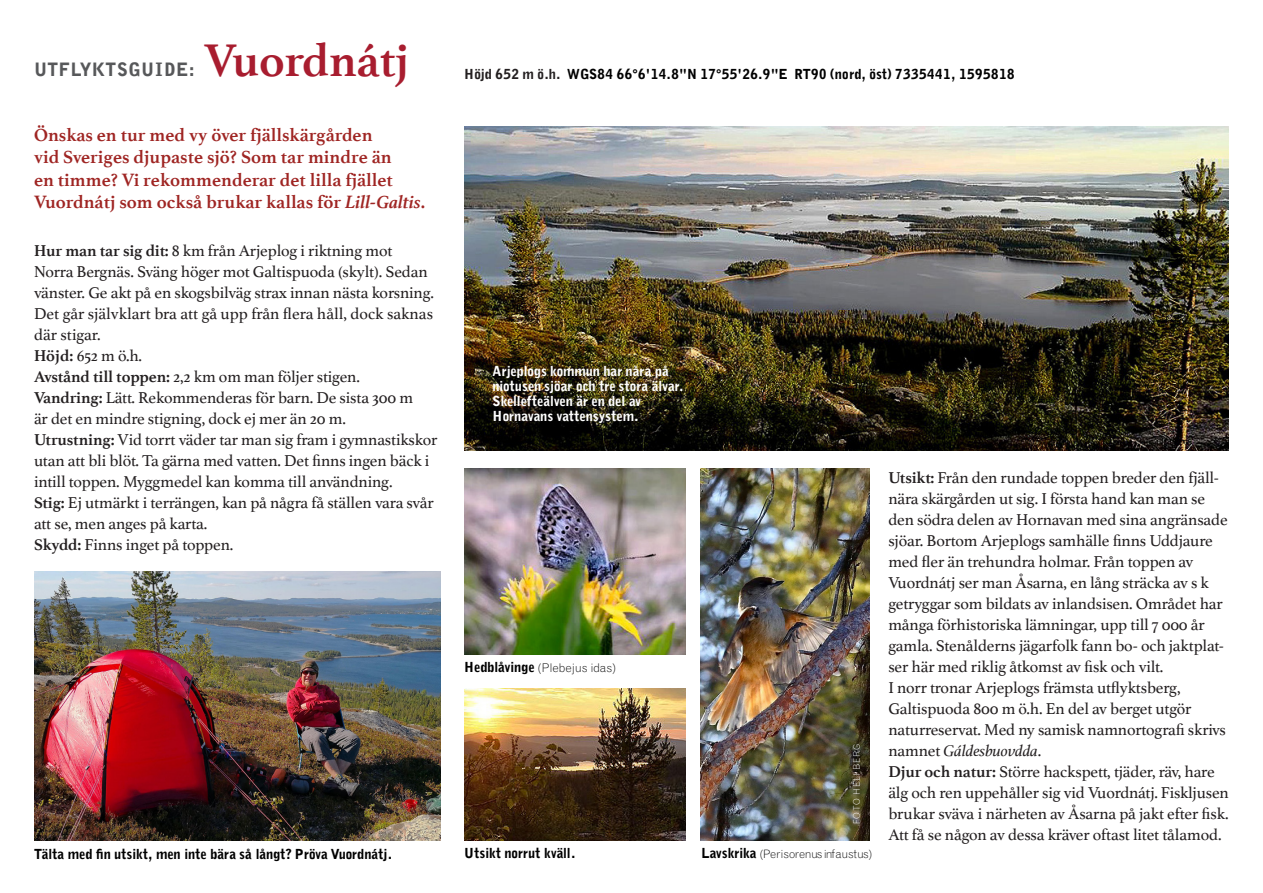
<style>
.page{position:relative;width:1263px;height:893px;background:#fff}
.page>*{position:absolute;margin:0;border:0;box-sizing:border-box;transform-origin:0 0}
.t1{font:700 48px "Athelas";letter-spacing:-.01em;color:#a81d2f}
.INGRESS{font:700 18.75px/22.5px "Athelas";color:#9f2523}
.t2{font:900 18px "Grotesque MT Std";letter-spacing:.025em;color:#57585a}
.LITEN_Bildtext{font:16.5px/21px "Athelas";letter-spacing:-.01em;color:#231f20}
.Brödtext_utflyktsgui{font:16.5px/21px "Athelas";letter-spacing:-.01em;color:#231f20}
.LITEN_Bildtext-2{font:900 13.5px/15px "Grotesque MT Std";letter-spacing:-.015em;color:#fff}
.Bildtexter{font:900 13.5px "Grotesque MT Std";letter-spacing:-.015em;color:#000}
.Brödtext_utflyktsgui-2{font:900 13.5px "Grotesque MT Std";color:#000}
.Bildtexter-2{font:300 12px "Grotesque MT Std";letter-spacing:-.02em;color:#000}
.LITEN_Bildtext-3{font:300 11.55px "Grotesque MT Std";letter-spacing:-.025em;color:#000}
.LITEN_Bildtext-4{font:300 9px "Grotesque MT Std";letter-spacing:.075em;color:#fff}
.s1{font-style:italic}
.s2{font-weight:700}
.s3{color:#231f20}
.s4{font-weight:900;font-size:13.5px}
</style>
<div class="page">
<img style="left:464px;top:688px;width:222px;height:152px">
<img style="left:464px;top:126px;width:764px;height:325px">
<img style="left:464px;top:468px;width:222px;height:187px">
<img style="left:700px;top:468px;width:170px;height:372px">
<img style="left:34px;top:571px;width:406px;height:270px">
<p class="t1" style="left:204px;top:22px;width:207px">Vuordnátj</p>
<p class="INGRESS" style="left:34px;top:123px;width:393px">Önskas en tur med vy över fjällskärgården<br>vid Sveriges djupaste sjö? Som tar mindre än<br>en timme? Vi rekommenderar det lilla fjället Vuordnátj som också brukar kallas för <span class="s1">Lill-Galtis</span>.</p>
<p class="t2" style="left:34px;top:59px;width:162px">UTFLYKTSGUIDE:</p>
<p class="Brödtext_utflyktsgui" style="left:34px;top:239px;width:402px"><span class="s2">Hur man tar sig dit:</span> 8 km från Arjeplog i riktning mot Norra Bergnäs. Sväng höger mot Galtispuoda (skylt). Sedan vänster. Ge akt på en skogsbilväg strax innan nästa korsning.<br>Det går självklart bra att gå upp från flera håll, dock saknas där stigar.</p>
<p class="Brödtext_utflyktsgui" style="left:34px;top:344px;width:110px"><span class="s2">Höjd:</span> 652 m ö.h.</p>
<p class="Brödtext_utflyktsgui" style="left:34px;top:365px;width:327px"><span class="s2">Avstånd till toppen:</span> 2,2 km om man följer stigen.</p>
<p class="Brödtext_utflyktsgui" style="left:34px;top:386px;width:381px"><span class="s2">Vandring:</span> Lätt. Rekommenderas för barn. De sista 300 m är det en mindre stigning, dock ej mer än 20 m.</p>
<p class="Brödtext_utflyktsgui" style="left:34px;top:428px;width:405px"><span class="s2">Utrustning:</span> Vid torrt väder tar man sig fram i gymnastikskor</p>
<p class="Brödtext_utflyktsgui" style="left:34px;top:449px;width:397px">utan att bli blöt. Ta gärna med vatten. Det finns ingen bäck i intill toppen. Myggmedel kan komma till användning.</p>
<p class="Brödtext_utflyktsgui" style="left:34px;top:491px;width:401px"><span class="s2">Stig:</span> Ej utmärkt i terrängen, kan på några få ställen vara svår att se, men anges på karta.</p>
<p class="Brödtext_utflyktsgui" style="left:34px;top:533px;width:201px"><span class="s2">Skydd:</span> Finns inget på toppen.</p>
<p class="Brödtext_utflyktsgui-2" style="left:464px;top:66px;width:552px"><span class="s3">Höjd 652 m ö.h.</span> WGS84 66°6'14.8"N 17°55'26.9"E RT90 (nord, öst) 7335441, 1595818</p>
<p class="LITEN_Bildtext-2" style="left:492px;top:364px;width:192px">Arjeplogs kommun har nåra på niotusen sjöar och tre stora älvar.</p>
<p class="LITEN_Bildtext-2" style="left:492px;top:394px;width:150px">Skellefteälven är en del av<br>Hornavans vattensystem.</p>
<p class="Bildtexter-2" style="left:464px;top:660px;width:153px"><span class="s4">Hedblåvinge</span> (Plebejus idas)</p>
<p class="LITEN_Bildtext-4" style="left:851px;top:824px;width:82px;rotate:-90deg">FOTO HELI BERG</p>
<p class="LITEN_Bildtext" style="left:888px;top:467px;width:341px"><span class="s2">Utsikt:</span> Från den rundade toppen breder den fjäll&shy;nära skärgården ut sig. I första hand kan man se den södra delen av Hornavan med sina angränsade sjöar. Bortom Arjeplogs samhälle finns Uddjaure med fler än trehundra holmar. Från toppen av Vuordnátj ser man Åsarna, en lång sträcka av s k getryggar som bildats av inlandsisen. Området har många förhistoriska lämningar, upp till 7 000 år gamla. Stenålderns jägarfolk fann bo- och jaktplat&shy;ser här med riklig åtkomst av fisk och vilt.</p>
<p class="LITEN_Bildtext" style="left:888px;top:677px;width:339px">I norr tronar Arjeplogs främsta utflyktsberg, Galtispuoda 800 m ö.h. En del av berget utgör naturreservat. Med ny samisk namnortografi skrivs namnet <span class="s1">Gáldesbuovdda</span>.</p>
<p class="LITEN_Bildtext" style="left:888px;top:761px;width:342px"><span class="s2">Djur och natur:</span> Större hackspett, tjäder, räv, hare älg och ren uppehåller sig vid Vuordnátj. Fiskljusen brukar sväva i närheten av Åsarna på jakt efter fisk.</p>
<p class="LITEN_Bildtext" style="left:888px;top:824px;width:335px">Att få se någon av dessa kräver oftast litet tålamod.</p>
<p class="Bildtexter" style="left:464px;top:845px;width:113px">Utsikt norrut kväll.</p>
<p class="Bildtexter" style="left:34px;top:845px;width:360px">Tälta med fin utsikt, men inte bära så långt? Pröva Vuordnátj.</p>
<p class="LITEN_Bildtext-3" style="left:702px;top:847px;width:172px"><span class="s4">Lavskrika</span> (Perisorenus infaustus)</p>
</div>
